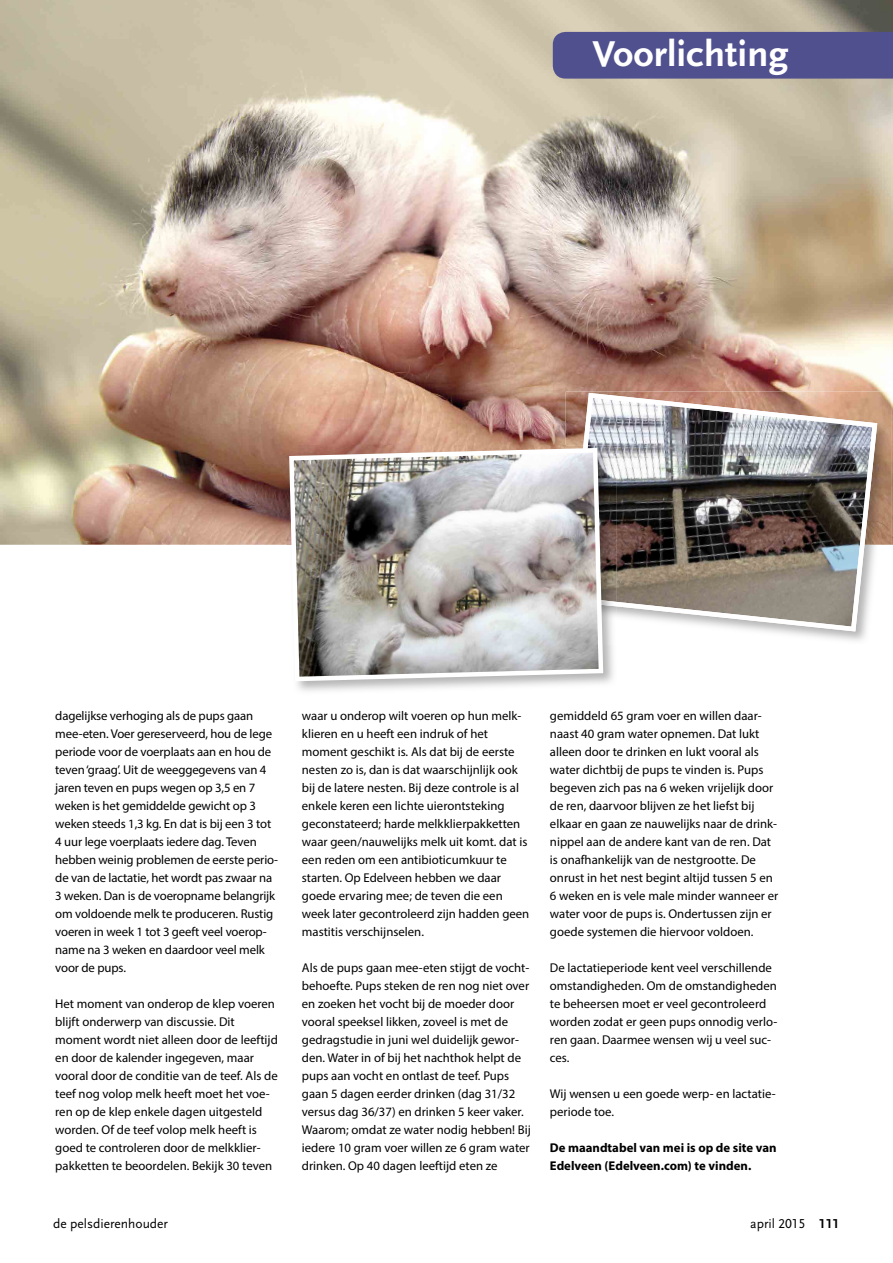
<style>
.page{position:relative;width:893px;height:1263px;background:#fff}
.page>*{position:absolute;margin:0;border:0;box-sizing:border-box;transform-origin:0 0}
.t1{font:37.5px "Scala Sans Bold LF";color:#fff;scale:1.05 1}
.t2{font:13.5px "Scala Sans Regular LF";color:#000}
.t3{font:12.75px/18px "Myriad Pro";color:#000}
.t4{font:700 12.75px/18px "Myriad Pro";color:#000}
.s1{font-family:"Scala Sans Bold LF"}
</style>
<div class="page">
<img style="left:0;top:0;width:893px;height:545px">
<div style="left:553px;top:32px;width:340px;height:47px;background:#50508f"></div>
<img style="left:566px;top:392px;width:325px;height:249px">
<img style="left:567px;top:393px;width:310px;height:238px">
<img style="left:297px;top:606px;width:320px;height:85px">
<img style="left:287px;top:446px;width:280px;height:99px">
<img style="left:567px;top:446px;width:50px;height:160px">
<img style="left:289px;top:448px;width:314px;height:233px">
<h1 class="t1" style="left:593px;top:34px;width:188px">Voorlichting</h1>
<p class="t3" style="left:55px;top:707px;width:224px">dagelijkse verhoging als de pups gaan mee-eten. Voer gereserveerd, hou de lege periode voor de voerplaats aan en hou de teven ‘graag’. Uit de weeggegevens van 4 jaren teven en pups wegen op 3,5 en 7 weken is het gemiddelde gewicht op 3 weken steeds 1,3 kg. En dat is bij een 3 tot 4 uur lege voerplaats iedere dag. Teven hebben weinig problemen de eerste perio&shy;de van de lactatie, het wordt pas zwaar na 3 weken. Dan is de voeropname belangrijk om voldoende melk te produceren. Rustig voeren in week 1 tot 3 geeft veel voerop&shy;name na 3 weken en daardoor veel melk voor de pups.</p>
<p class="t3" style="left:55px;top:995px;width:224px">Het moment van onderop de klep voeren blijft onderwerp van discussie. Dit moment wordt niet alleen door de leeftijd en door de kalender ingegeven, maar vooral door de conditie van de teef. Als de teef nog volop melk heeft moet het voe&shy;ren op de klep enkele dagen uitgesteld worden. Of de teef volop melk heeft is goed te controleren door de melkklier&shy;pakketten te beoordelen. Bekijk 30 teven</p>
<p class="t3" style="left:302px;top:707px;width:229px">waar u onderop wilt voeren op hun melk&shy;klieren en u heeft een indruk of het moment geschikt is. Als dat bij de eerste nesten zo is, dan is dat waarschijnlijk ook bij de latere nesten. Bij deze controle is al enkele keren een lichte uierontsteking geconstateerd; harde melkklierpakketten waar geen/nauwelijks melk uit komt. dat is een reden om een antibioticumkuur te starten. Op Edelveen hebben we daar goede ervaring mee; de teven die een week later gecontroleerd zijn hadden geen mastitis verschijnselen.</p>
<p class="t3" style="left:302px;top:959px;width:230px">Als de pups gaan mee-eten stijgt de vocht&shy;behoefte. Pups steken de ren nog niet over en zoeken het vocht bij de moeder door vooral speeksel likken, zoveel is met de gedragstudie in juni wel duidelijk gewor&shy;den. Water in of bij het nachthok helpt de pups aan vocht en ontlast de teef. Pups gaan 5 dagen eerder drinken (dag 31/32 versus dag 36/37) en drinken 5 keer vaker.<br>Waarom; omdat ze water nodig hebben! Bij iedere 10 gram voer willen ze 6 gram water drinken. Op 40 dagen leeftijd eten ze</p>
<p class="t3" style="left:550px;top:707px;width:230px">gemiddeld 65 gram voer en willen daar&shy;naast 40 gram water opnemen. Dat lukt alleen door te drinken en lukt vooral als water dichtbij de pups te vinden is. Pups begeven zich pas na 6 weken vrijelijk door de ren, daarvoor blijven ze het liefst bij elkaar en gaan ze nauwelijks naar de drink&shy;nippel aan de andere kant van de ren. Dat is onafhankelijk van de nestgrootte. De onrust in het nest begint altijd tussen 5 en 6 weken en is vele male minder wanneer er water voor de pups is. Ondertussen zijn er goede systemen die hiervoor voldoen.</p>
<p class="t3" style="left:550px;top:959px;width:229px">De lactatieperiode kent veel verschillende omstandigheden. Om de omstandigheden te beheersen moet er veel gecontroleerd worden zodat er geen pups onnodig verlo&shy;ren gaan. Daarmee wensen wij u veel suc&shy;ces.</p>
<p class="t3" style="left:550px;top:1085px;width:227px">Wij wensen u een goede werp- en lactatie&shy;periode toe.</p>
<p class="t4" style="left:550px;top:1139px;width:228px">De maandtabel van mei is op de site van<br>Edelveen (Edelveen.com) te vinden.</p>
<p class="t2" style="left:53px;top:1216px;width:116px">de pelsdierenhouder</p>
<p class="t2" style="left:750px;top:1216px;width:90px">april 2015 <span class="s1">111</span></p>
</div>
